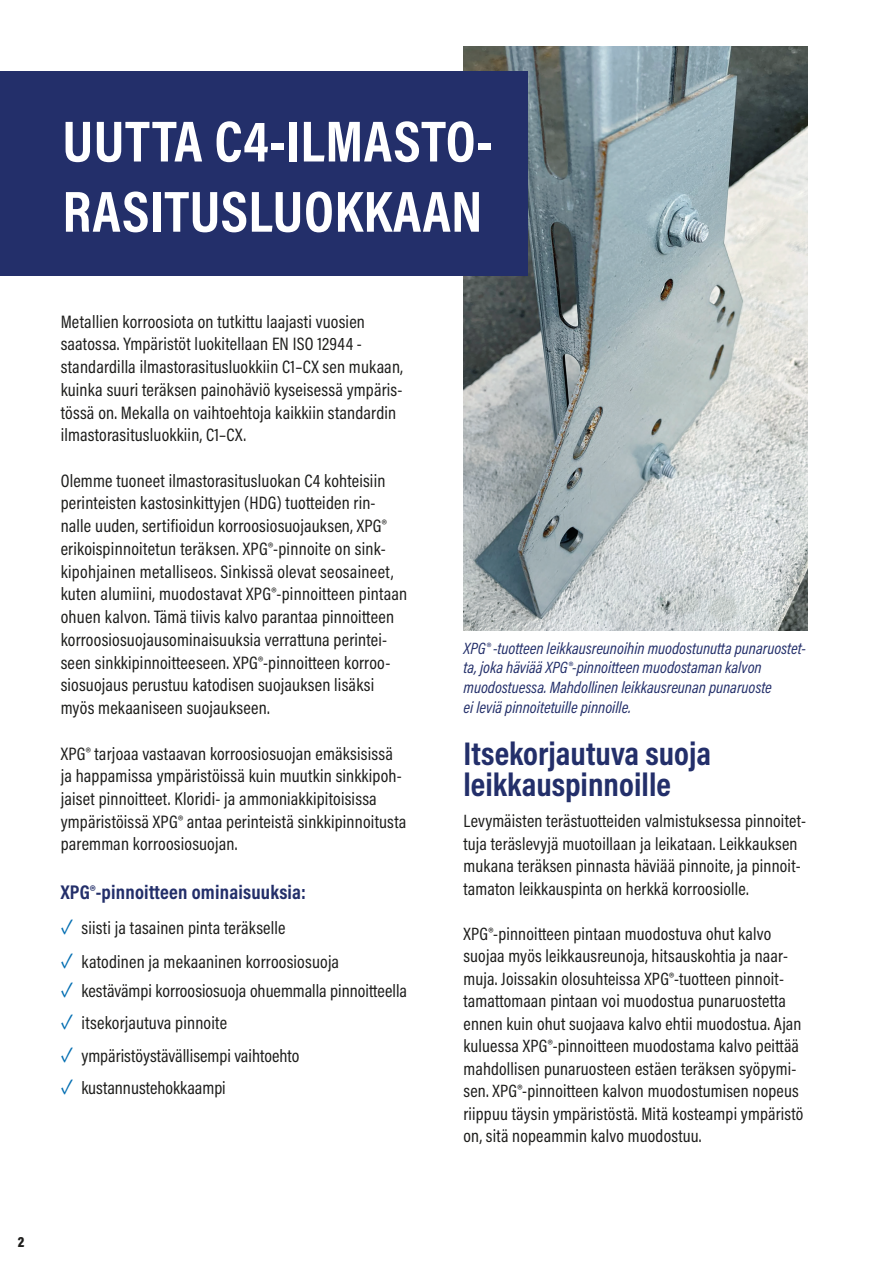
<style>
.page{position:relative;width:893px;height:1263px;background:#fff}
.page>*{position:absolute;margin:0;border:0;box-sizing:border-box;transform-origin:0 0}
.t1{font:700 58.5px/70.2px "Acumin Pro Cond";letter-spacing:.01em;color:#fff}
.Otsikko_leipätekstin_välissä{font:700 33.15px/31.5px "Acumin Pro Cond";color:#232f6a}
.Leipis{font:700 19.95px "Acumin Pro Cond";letter-spacing:.01em;color:#232f6a}
.Leipis-2{font:18.15px/22.8px "Acumin Pro Cond";letter-spacing:.01em;color:#1d1d1b}
.Leipis-3{font:18px/22.5px "Acumin Pro Cond";letter-spacing:.01em;color:#1d1d1b}
.kuvateksti{font:italic 16.5px/19.8px "Acumin Pro Cond";color:#232f6a}
.t2{font:900 15px "Acumin Pro Cond";color:#1d1d1b}
.s1{font-size:21px;color:#006db1}
</style>
<div class="page">
<img style="left:463px;top:47px;width:345px;height:583px">
<div style="left:0;top:71px;width:527px;height:204px;background:#232f6a"></div>
<p class="t1" style="left:62px;top:105px;width:432px">UUTTA C4-ILMASTO-<br>RASITUSLUOKKAAN</p>
<p class="Leipis-2" style="left:61px;top:310px;width:344px">Metallien korroosiota on tutkittu laajasti vuosien saatossa. Ympäristöt luokitellaan EN ISO 12944 - standardilla ilmastorasitusluokkiin C1–CX sen mukaan, kuinka suuri teräksen painohäviö kyseisessä ympäris&shy;tössä on. Mekalla on vaihtoehtoja kaikkiin standardin ilmastorasitusluokkiin, C1–CX.</p>
<p class="Leipis-2" style="left:61px;top:469px;width:348px">Olemme tuoneet ilmastorasitusluokan C4 kohteisiin perinteisten kastosinkittyjen (HDG) tuotteiden rin&shy;nalle uuden, sertifioidun korroosiosuojauksen, XPG® erikoispinnoitetun teräksen. XPG®-pinnoite on sink&shy;kipohjainen metalliseos. Sinkissä olevat seosaineet, kuten alumiini, muodostavat XPG®-pinnoitteen pintaan ohuen kalvon. Tämä tiivis kalvo parantaa pinnoitteen korroosiosuojausominaisuuksia verrattuna perintei&shy;seen sinkkipinnoitteeseen. XPG®-pinnoitteen korroo&shy;siosuojaus perustuu katodisen suojauksen lisäksi myös mekaaniseen suojaukseen.</p>
<p class="Leipis-2" style="left:61px;top:741px;width:347px">XPG® tarjoaa vastaavan korroosiosuojan emäksisissä ja happamissa ympäristöissä kuin muutkin sinkkipoh&shy;jaiset pinnoitteet. Kloridi- ja ammoniakkipitoisissa ympäristöissä XPG® antaa perinteistä sinkkipinnoitusta paremman korroosiosuojan.</p>
<p class="Leipis" style="left:61px;top:879px;width:247px">XPG®-pinnoitteen ominaisuuksia:</p>
<p class="Leipis-2" style="left:61px;top:916px;width:226px"><span class="s1">✓</span> siisti ja tasainen pinta teräkselle</p>
<p class="Leipis-2" style="left:61px;top:950px;width:280px"><span class="s1">✓</span> katodinen ja mekaaninen korroosiosuoja</p>
<p class="Leipis-2" style="left:61px;top:979px;width:348px"><span class="s1">✓</span> kestävämpi korroosiosuoja ohuemmalla pinnoitteella</p>
<p class="Leipis-2" style="left:61px;top:1011px;width:168px"><span class="s1">✓</span> itsekorjautuva pinnoite</p>
<p class="Leipis-2" style="left:61px;top:1043px;width:240px"><span class="s1">✓</span> ympäristöystävällisempi vaihtoehto</p>
<p class="Leipis-2" style="left:61px;top:1076px;width:167px"><span class="s1">✓</span> kustannustehokkaampi</p>
<p class="kuvateksti" style="left:463px;top:638px;width:344px">XPG® -tuotteen leikkausreunoihin muodostunutta punaruostet&shy;ta, joka häviää XPG®-pinnoitteen muodostaman kalvon muodostuessa. Mahdollinen leikkausreunan punaruoste<br>ei leviä pinnoitetuille pinnoille.</p>
<p class="Otsikko_leipätekstin_välissä" style="left:463px;top:736px;width:249px">Itsekorjautuva suoja leikkauspinnoille</p>
<p class="Leipis-3" style="left:463px;top:809px;width:344px">Levymäisten terästuotteiden valmistuksessa pinnoitet&shy;tuja teräslevyjä muotoillaan ja leikataan. Leikkauksen mukana teräksen pinnasta häviää pinnoite, ja pinnoit&shy;tamaton leikkauspinta on herkkä korroosiolle.</p>
<p class="Leipis-3" style="left:463px;top:922px;width:341px">XPG®-pinnoitteen pintaan muodostuva ohut kalvo suojaa myös leikkausreunoja, hitsauskohtia ja naar&shy;muja. Joissakin olosuhteissa XPG®-tuotteen pinnoit&shy;tamattomaan pintaan voi muodostua punaruostetta ennen kuin ohut suojaava kalvo ehtii muodostua. Ajan kuluessa XPG®-pinnoitteen muodostama kalvo peittää mahdollisen punaruosteen estäen teräksen syöpymi&shy;sen. XPG®-pinnoitteen kalvon muodostumisen nopeus riippuu täysin ympäristöstä. Mitä kosteampi ympäristö on, sitä nopeammin kalvo muodostuu.</p>
<p class="t2" style="left:18px;top:1232px;width:8px">2</p>
</div>
